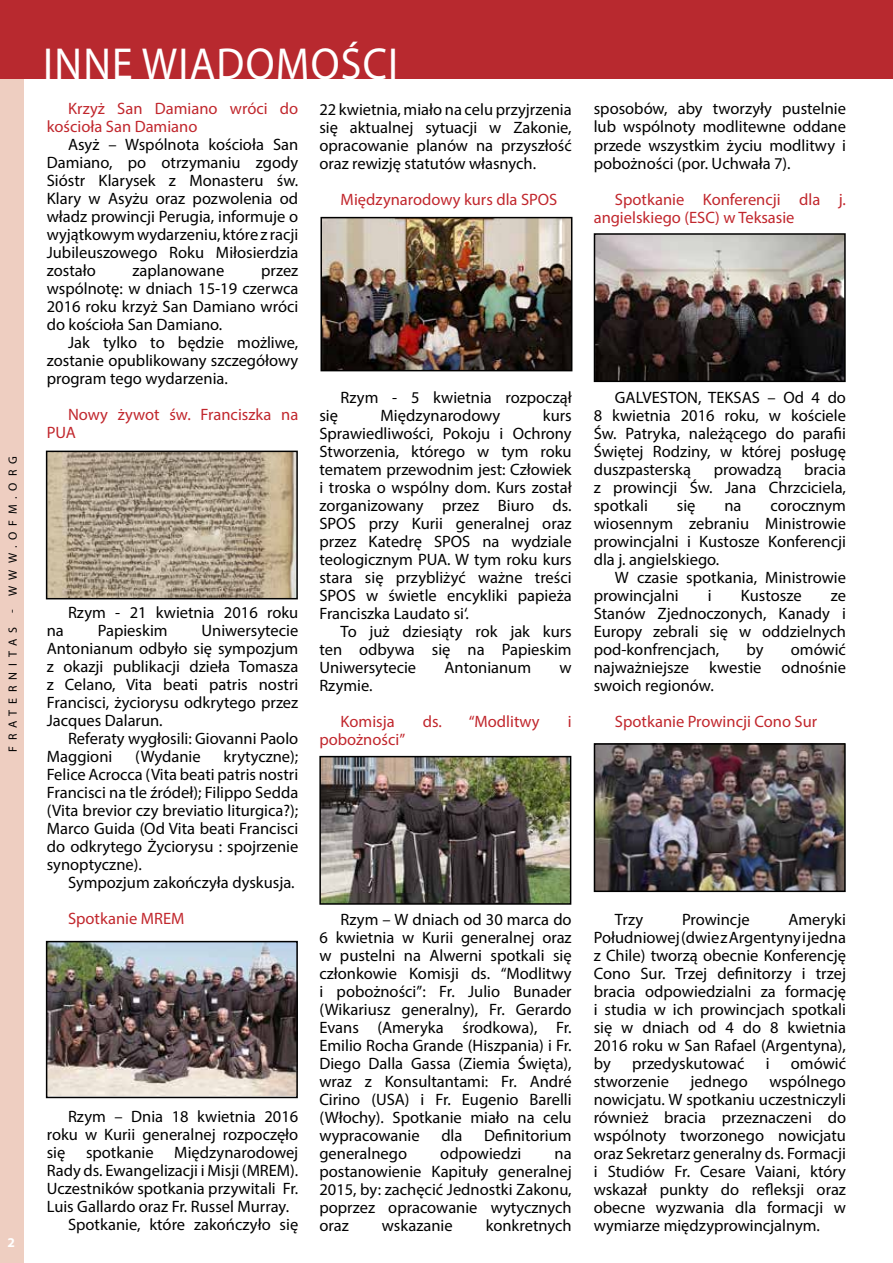
<style>
.page{position:relative;width:893px;height:1263px;background:#fff}
.page>*{position:absolute;margin:0;border:0;box-sizing:border-box;transform-origin:0 0}
.t1{font:45px "Myriad Pro";letter-spacing:.03em;color:#fff;scale:.93 1}
.t2{font:16.5px/18px "Myriad Pro";color:#000;text-align:justify}
.t3{font:16.5px/18px "Myriad Pro";color:#c1272d}
.t4{font:700 13.5px "Myriad Pro";color:#fff}
.t5{font:12px "Myriad Pro";letter-spacing:.49em;color:#000}
</style>
<div class="page">
<div style="left:0;top:78px;width:24px;height:1185px;background:#eecec1"></div>
<div style="left:0;top:0;width:893px;height:79px;background:#b8292f"></div>
<img style="left:322px;top:759px;width:246px;height:143px">
<div style="left:319px;top:756px;width:252px;height:149px;border:2px solid #000"></div>
<img style="left:49px;top:454px;width:246px;height:142px">
<div style="left:46px;top:451px;width:252px;height:148px;border:2px solid #000"></div>
<img style="left:49px;top:944px;width:246px;height:151px">
<div style="left:46px;top:941px;width:252px;height:157px;border:2px solid #000"></div>
<img style="left:597px;top:236px;width:246px;height:143px">
<div style="left:594px;top:233px;width:252px;height:149px;border:2px solid #000"></div>
<img style="left:597px;top:746px;width:246px;height:143px">
<div style="left:594px;top:743px;width:252px;height:149px;border:2px solid #000"></div>
<img style="left:323px;top:220px;width:246px;height:148px">
<div style="left:320px;top:217px;width:252px;height:154px;border:2px solid #000"></div>
<p class="t5" style="left:5px;top:752px;width:297px;rotate:-90deg">FRATERNITAS - WWW.OFM.ORG</p>
<p class="t4" style="left:8px;top:1233px;width:9px">2</p>
<h1 class="t1" style="left:43px;top:36px;width:383px">INNE WIADOMOŚCI</h1>
<p class="t3" style="left:47px;top:99px;width:253px;text-indent:21px">Krzyż San Damiano wróci do kościoła San Damiano</p>
<p class="t2" style="left:47px;top:135px;width:253px;text-indent:21px">Asyż – Wspólnota kościoła San Damiano, po otrzymaniu zgody Sióstr Klarysek z Monasteru św.<br>Klary w Asyżu oraz pozwolenia od władz prowincji Perugia, informuje o wyjątkowym wydarzeniu, które z racji Jubileuszowego Roku Miłosierdzia zostało</p>
<p class="t2" style="left:319px;top:100px;width:254px">22 kwietnia, miało na celu przyjrzenia się aktualnej sytuacji w Zakonie, opracowanie planów na przyszłość oraz rewizję statutów własnych.</p>
<p class="t3" style="left:341px;top:190px;width:218px">Międzynarodowy kurs dla SPOS</p>
<p class="t2" style="left:133px;top:261px;width:93px">zaplanowane</p>
<p class="t2" style="left:47px;top:261px;width:253px;text-indent:214px">przez wspólnotę: w dniach 15-19 czerwca 2016 roku krzyż San Damiano wróci do kościoła San Damiano.</p>
<p class="t2" style="left:47px;top:333px;width:253px;text-indent:21px">Jak tylko to będzie możliwe, zostanie opublikowany szczegółowy program tego wydarzenia.</p>
<p class="t3" style="left:47px;top:405px;width:253px;text-indent:21px">Nowy żywot św. Franciszka na<br>PUA</p>
<p class="t2" style="left:341px;top:388px;width:233px">Rzym - 5 kwietnia rozpoczął</p>
<p class="t2" style="left:319px;top:406px;width:254px;text-indent:223px">kurs Sprawiedliwości, Pokoju i Ochrony Stworzenia, którego w tym roku tematem przewodnim jest: Człowiek i troska o wspólny dom. Kurs został zorganizowany przez Biuro ds.<br>SPOS przy Kurii generalnej oraz przez Katedrę SPOS na wydziale teologicznym PUA. W tym roku kurs stara się przybliżyć ważne treści SPOS w świetle encykliki papieża Franciszka Laudato si‘.</p>
<p class="t2" style="left:319px;top:622px;width:254px;text-indent:21px">To już dziesiąty rok jak kurs ten odbywa się na Papieskim Uniwersytecie</p>
<p class="t2" style="left:319px;top:406px;width:20px">się</p>
<p class="t2" style="left:380px;top:406px;width:121px">Międzynarodowy</p>
<p class="t2" style="left:68px;top:603px;width:232px">Rzym - 21 kwietnia 2016 roku</p>
<p class="t2" style="left:47px;top:621px;width:19px">na</p>
<p class="t2" style="left:98px;top:621px;width:71px">Papieskim</p>
<p class="t2" style="left:47px;top:621px;width:253px;text-indent:155px">Uniwersytecie Antonianum odbyło się sympozjum z okazji publikacji dzieła Tomasza z Celano, Vita beati patris nostri Francisci, życiorysu odkrytego przez Jacques Dalarun.</p>
<p class="t2" style="left:47px;top:729px;width:253px;text-indent:21px">Referaty wygłosili: Giovanni Paolo<br>Maggioni</p>
<p class="t2" style="left:445px;top:658px;width:88px">Antonianum</p>
<p class="t2" style="left:560px;top:658px;width:14px">w</p>
<p class="t2" style="left:319px;top:676px;width:55px">Rzymie.</p>
<p class="t3" style="left:341px;top:712px;width:56px">Komisja</p>
<p class="t3" style="left:423px;top:712px;width:118px">ds. “Modlitwy</p>
<p class="t3" style="left:568px;top:712px;width:5px">i</p>
<p class="t3" style="left:319px;top:730px;width:87px">pobożności”</p>
<p class="t2" style="left:47px;top:747px;width:253px;text-indent:177px">krytyczne); Felice Acrocca (Vita beati patris nostri Francisci na tle źródeł); Filippo Sedda (Vita brevior czy breviatio liturgica?); Marco Guida (Od Vita beati Francisci do odkrytego Życiorysu : spojrzenie synoptyczne).</p>
<p class="t2" style="left:68px;top:873px;width:228px">Sympozjum zakończyła dyskusja.</p>
<p class="t3" style="left:68px;top:909px;width:118px">Spotkanie MREM</p>
<p class="t2" style="left:135px;top:747px;width:67px">(Wydanie</p>
<p class="t2" style="left:319px;top:910px;width:254px;text-indent:21px">Rzym – W dniach od 30 marca do 6 kwietnia w Kurii generalnej oraz w pustelni na Alwerni spotkali się członkowie Komisji ds. “Modlitwy i pobożności”: Fr. Julio Bunader (Wikariusz generalny), Fr. Gerardo Evans (Ameryka środkowa), Fr.<br>Emilio Rocha Grande (Hiszpania) i Fr.<br>Diego Dalla Gassa (Ziemia Święta), wraz z Konsultantami: Fr. André Cirino (USA) i Fr. Eugenio Barelli (Włochy). Spotkanie miało na celu wypracowanie</p>
<p class="t2" style="left:68px;top:1107px;width:232px">Rzym – Dnia 18 kwietnia 2016</p>
<p class="t2" style="left:47px;top:1125px;width:253px">roku w Kurii generalnej rozpoczęło</p>
<p class="t2" style="left:47px;top:1143px;width:253px">się spotkanie Międzynarodowej</p>
<p class="t2" style="left:47px;top:1161px;width:253px">Rady ds. Ewangelizacji i Misji (MREM).</p>
<p class="t2" style="left:47px;top:1179px;width:253px">Uczestników spotkania przywitali Fr.</p>
<p class="t2" style="left:47px;top:1197px;width:244px">Luis Gallardo oraz Fr. Russel Murray.</p>
<p class="t2" style="left:68px;top:1215px;width:232px">Spotkanie, które zakończyło się</p>
<p class="t2" style="left:441px;top:1126px;width:23px">dla</p>
<p class="t2" style="left:484px;top:1126px;width:89px">Definitorium</p>
<p class="t2" style="left:319px;top:1144px;width:89px">generalnego</p>
<p class="t2" style="left:440px;top:1144px;width:83px">odpowiedzi</p>
<p class="t2" style="left:319px;top:1144px;width:254px;text-indent:235px">na postanowienie Kapituły generalnej 2015, by: zachęcić Jednostki Zakonu, poprzez opracowanie wytycznych oraz</p>
<p class="t2" style="left:382px;top:1216px;width:72px">wskazanie</p>
<p class="t2" style="left:486px;top:1216px;width:88px">konkretnych</p>
<p class="t2" style="left:594px;top:100px;width:254px">sposobów, aby tworzyły pustelnie lub wspólnoty modlitewne oddane przede wszystkim życiu modlitwy i pobożności (por. Uchwała 7).</p>
<p class="t3" style="left:594px;top:190px;width:254px;text-indent:21px">Spotkanie Konferencji dla j. angielskiego (ESC) w Teksasie</p>
<p class="t2" style="left:594px;top:388px;width:254px;text-indent:21px">GALVESTON, TEKSAS – Od 4 do 8 kwietnia 2016 roku, w kościele Św. Patryka, należącego do parafii Świętej Rodziny, w której posługę duszpasterską</p>
<p class="t2" style="left:594px;top:460px;width:254px;text-indent:210px">bracia z prowincji Św. Jana Chrzciciela, spotkali</p>
<p class="t2" style="left:714px;top:460px;width:69px">prowadzą</p>
<p class="t2" style="left:677px;top:496px;width:20px">się</p>
<p class="t2" style="left:724px;top:496px;width:19px">na</p>
<p class="t2" style="left:594px;top:496px;width:254px;text-indent:177px">corocznym wiosennym zebraniu Ministrowie prowincjalni i Kustosze Konferencji dla j. angielskiego.</p>
<p class="t2" style="left:594px;top:568px;width:254px;text-indent:21px">W czasie spotkania, Ministrowie prowincjalni</p>
<p class="t2" style="left:708px;top:586px;width:5px">i</p>
<p class="t2" style="left:741px;top:586px;width:62px">Kustosze</p>
<p class="t2" style="left:594px;top:586px;width:254px;text-indent:237px">ze Stanów Zjednoczonych, Kanady i Europy zebrali się w oddzielnych pod-konfrencjach,</p>
<p class="t2" style="left:747px;top:640px;width:19px">by</p>
<p class="t2" style="left:594px;top:640px;width:254px;text-indent:197px">omówić najważniejsze kwestie odnośnie swoich regionów.</p>
<p class="t3" style="left:615px;top:712px;width:204px">Spotkanie Prowincji Cono Sur</p>
<p class="t2" style="left:594px;top:910px;width:254px;text-indent:195px">Ameryki Południowej (dwie z Argentyny i jedna z Chile) tworzą obecnie Konferencję Cono Sur. Trzej definitorzy i trzej bracia odpowiedzialni za formację i studia w ich prowincjach spotkali się w dniach od 4 do 8 kwietnia 2016 roku w San Rafael (Argentyna), by</p>
<p class="t2" style="left:615px;top:910px;width:30px">Trzy</p>
<p class="t2" style="left:682px;top:910px;width:69px">Prowincje</p>
<p class="t2" style="left:632px;top:1054px;width:114px">przedyskutować</p>
<p class="t2" style="left:766px;top:1054px;width:5px">i</p>
<p class="t2" style="left:791px;top:1054px;width:57px">omówić</p>
<p class="t2" style="left:594px;top:1072px;width:77px">stworzenie</p>
<p class="t2" style="left:690px;top:1072px;width:59px">jednego</p>
<p class="t2" style="left:594px;top:1072px;width:254px;text-indent:176px">wspólnego nowicjatu. W spotkaniu uczestniczyli również bracia przeznaczeni do wspólnoty tworzonego nowicjatu oraz Sekretarz generalny ds. Formacji i Studiów Fr. Cesare Vaiani, który wskazał punkty do refleksji oraz obecne wyzwania dla formacji w wymiarze międzyprowincjalnym.</p>
</div>
